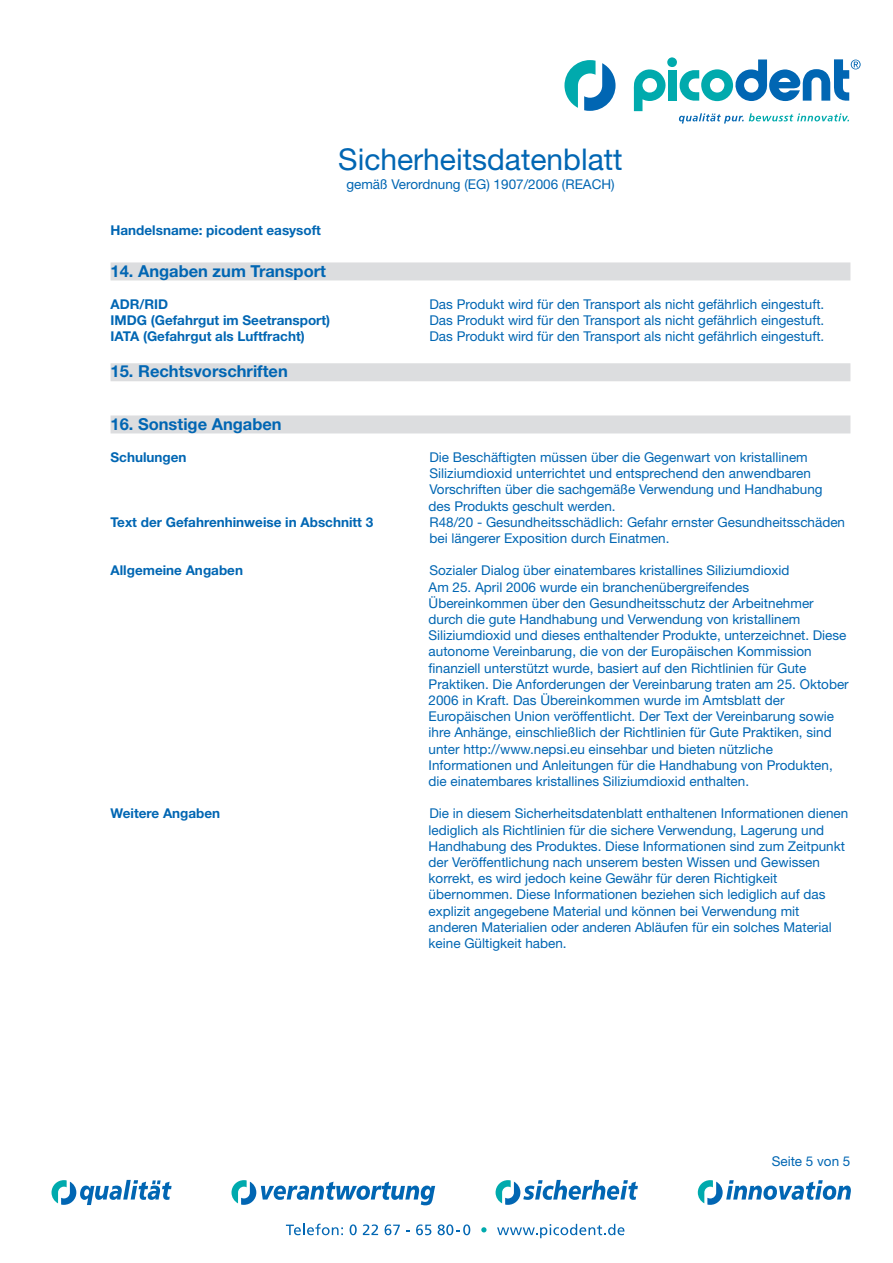
<style>
.page{position:relative;width:893px;height:1263px;background:#fff}
.page>*{position:absolute;margin:0;border:0;box-sizing:border-box;transform-origin:0 0}
.t1{font:30px "Helvetica Neue LT Std";color:#0166b3}
.t2{font:700 16.5px "Helvetica Neue LT Std";color:#0166b3}
.t3{font:13.5px/16.2px "Helvetica Neue LT Std";color:#0166b3}
.t4{font:700 13.5px "Helvetica Neue LT Std";color:#0166b3}
</style>
<div class="page">
<svg style="left:52px;top:1180px;width:120px;height:25px"></svg>
<svg style="left:496px;top:1180px;width:142px;height:25px"></svg>
<svg style="left:698px;top:1180px;width:153px;height:25px"></svg>
<svg style="left:231px;top:1180px;width:204px;height:25px"></svg>
<svg style="left:286px;top:1224px;width:57px;height:11px"></svg>
<svg style="left:350px;top:1224px;width:7px;height:11px"></svg>
<svg style="left:363px;top:1224px;width:15px;height:11px"></svg>
<svg style="left:385px;top:1224px;width:15px;height:11px"></svg>
<svg style="left:416px;top:1224px;width:15px;height:11px"></svg>
<svg style="left:438px;top:1224px;width:32px;height:11px"></svg>
<svg style="left:481px;top:1227px;width:6px;height:5px"></svg>
<svg style="left:497px;top:1224px;width:127px;height:14px"></svg>
<svg style="left:634px;top:69px;width:32px;height:42px"></svg>
<div style="left:668px;top:70px;width:9px;height:31px;background:#00aaad"></div>
<div style="left:667px;top:57px;width:10px;height:10px;background:#00aaad;border-radius:50%"></div>
<svg style="left:564px;top:60px;width:51px;height:51px"></svg>
<svg style="left:679px;top:113px;width:170px;height:11px"></svg>
<svg style="left:680px;top:59px;width:181px;height:42px"></svg>
<div style="left:111px;top:262px;width:739px;height:18px;background:#dcdddf"></div>
<div style="left:111px;top:363px;width:739px;height:18px;background:#dcdddf"></div>
<div style="left:111px;top:415px;width:739px;height:18px;background:#dcdddf"></div>
<p class="t4" style="left:111px;top:222px;width:212px">Handelsname: picodent easysoft</p>
<h1 class="t1" style="left:338px;top:142px;width:286px">Sicherheitsdatenblatt</h1>
<p class="t3" style="left:346px;top:176px;width:270px">gemäß Verordnung (EG) 1907/2006 (REACH)</p>
<p class="t2" style="left:111px;top:260px;width:217px">14. Angaben zum Transport</p>
<p class="t4" style="left:111px;top:296px;width:59px">ADR/RID</p>
<p class="t3" style="left:429px;top:296px;width:396px">Das Produkt wird für den Transport als nicht gefährlich eingestuft.</p>
<p class="t4" style="left:111px;top:312px;width:221px">IMDG (Gefahrgut im Seetransport)</p>
<p class="t3" style="left:429px;top:312px;width:396px">Das Produkt wird für den Transport als nicht gefährlich eingestuft.</p>
<p class="t4" style="left:111px;top:328px;width:196px">IATA (Gefahrgut als Luftfracht)</p>
<p class="t3" style="left:429px;top:328px;width:396px">Das Produkt wird für den Transport als nicht gefährlich eingestuft.</p>
<p class="t2" style="left:111px;top:361px;width:179px">15. Rechtsvorschriften</p>
<p class="t2" style="left:111px;top:413px;width:173px">16. Sonstige Angaben</p>
<p class="t4" style="left:111px;top:449px;width:78px">Schulungen</p>
<p class="t3" style="left:429px;top:449px;width:395px">Die Beschäftigten müssen über die Gegenwart von kristallinem Siliziumdioxid unterrichtet und entsprechend den anwendbaren Vorschriften über die sachgemäße Verwendung und Handhabung des Produkts geschult werden.</p>
<p class="t4" style="left:111px;top:514px;width:264px">Text der Gefahrenhinweise in Abschnitt 3</p>
<p class="t3" style="left:429px;top:514px;width:417px">R48/20 - Gesundheitsschädlich: Gefahr ernster Gesundheitsschäden bei längerer Exposition durch Einatmen.</p>
<p class="t4" style="left:111px;top:562px;width:134px">Allgemeine Angaben</p>
<p class="t3" style="left:429px;top:562px;width:422px">Sozialer Dialog über einatembares kristallines Siliziumdioxid<br>Am 25. April 2006 wurde ein branchenübergreifendes Übereinkommen über den Gesundheitsschutz der Arbeitnehmer durch die gute Handhabung und Verwendung von kristallinem Siliziumdioxid und dieses enthaltender Produkte, unterzeichnet. Diese autonome Vereinbarung, die von der Europäischen Kommission finanziell unterstützt wurde, basiert auf den Richtlinien für Gute Praktiken. Die Anforderungen der Vereinbarung traten am 25. Oktober 2006 in Kraft. Das Übereinkommen wurde im Amtsblatt der Europäischen Union veröffentlicht. Der Text der Vereinbarung sowie ihre Anhänge, einschließlich der Richtlinien für Gute Praktiken, sind unter http://www.nepsi.eu einsehbar und bieten nützliche Informationen und Anleitungen für die Handhabung von Produkten, die einatembares kristallines Siliziumdioxid enthalten.</p>
<p class="t4" style="left:111px;top:805px;width:111px">Weitere Angaben</p>
<p class="t3" style="left:429px;top:805px;width:421px">Die in diesem Sicherheitsdatenblatt enthaltenen Informationen dienen lediglich als Richtlinien für die sichere Verwendung, Lagerung und Handhabung des Produktes. Diese Informationen sind zum Zeitpunkt der Veröffentlichung nach unserem besten Wissen und Gewissen korrekt, es wird jedoch keine Gewähr für deren Richtigkeit übernommen. Diese Informationen beziehen sich lediglich auf das explizit angegebene Material und können bei Verwendung mit anderen Materialien oder anderen Abläufen für ein solches Material keine Gültigkeit haben.</p>
<p class="t3" style="left:772px;top:1153px;width:80px">Seite 5 von 5</p>
</div>
